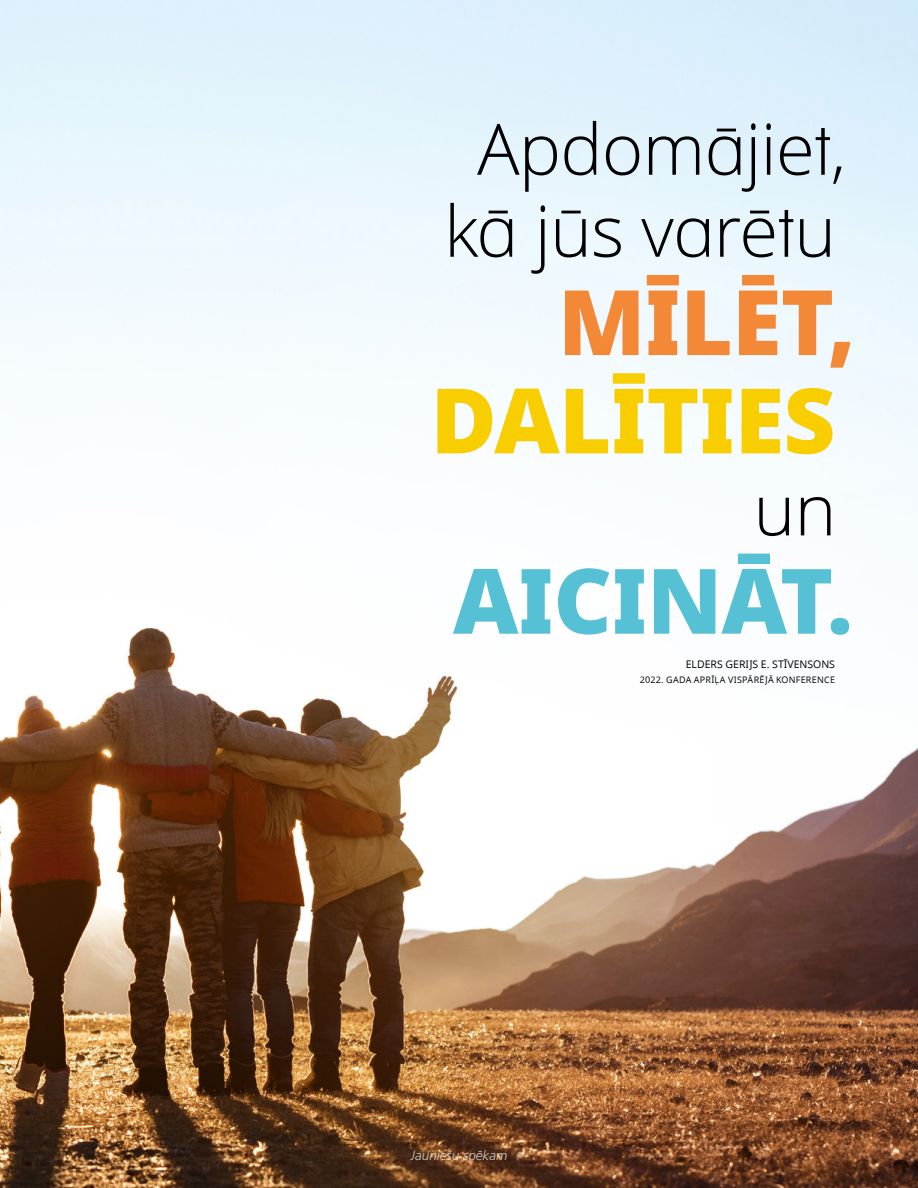
<style>
.page{position:relative;width:918px;height:1188px;background:#fff}
.page>*{position:absolute;margin:0;border:0;box-sizing:border-box;transform-origin:0 0}
.Pull_Quote_Stevenson{font:800 90.45px/98.2px "Dots Solidlds Lat";letter-spacing:-.01em;color:#f9ce00;text-align:right}
.Pull_Quote_Stevenson-2{font:800 90.45px "Dots Solidlds Lat";letter-spacing:-.01em;color:#56c1d5}
.Pull_Quote_Stevenson-3{font:300 70.95px/82.1px "Dots Solidlds Lat";letter-spacing:-.01em;color:#000;text-align:center}
.t1{font:italic 300 13.5px "Frutigerlds Lat";color:#fff}
.Citation_right_blk_5{font:10.5px "Dots Solidlds Lat";color:#000}
.GC_right_black{font:9px "Dots Solidlds Lat";letter-spacing:.03em;color:#000}
.s1{color:#f38836}
</style>
<div class="page">
<img style="left:0;top:0;width:918px;height:1188px">
<p class="Pull_Quote_Stevenson-3" style="left:444px;top:108px;width:403px">Apdomājiet, kā jūs varētu</p>
<p class="Pull_Quote_Stevenson" style="left:431px;top:275px;width:427px"><span class="s1">MĪLĒT,<br></span>DALĪTIES</p>
<p class="Pull_Quote_Stevenson-3" style="left:753px;top:469px;width:84px">un</p>
<p class="Pull_Quote_Stevenson-2" style="left:453px;top:532px;width:402px">AICINĀT.</p>
<p class="Citation_right_blk_5" style="left:686px;top:657px;width:151px">ELDERS GERIJS E. STĪVENSONS</p>
<p class="GC_right_black" style="left:640px;top:674px;width:197px">2022. GADA APRĪĻA VISPĀRĒJĀ KONFERENCE</p>
<h3 class="t1" style="left:411px;top:1145px;width:98px">Jauniešu spēkam</h3>
</div>
